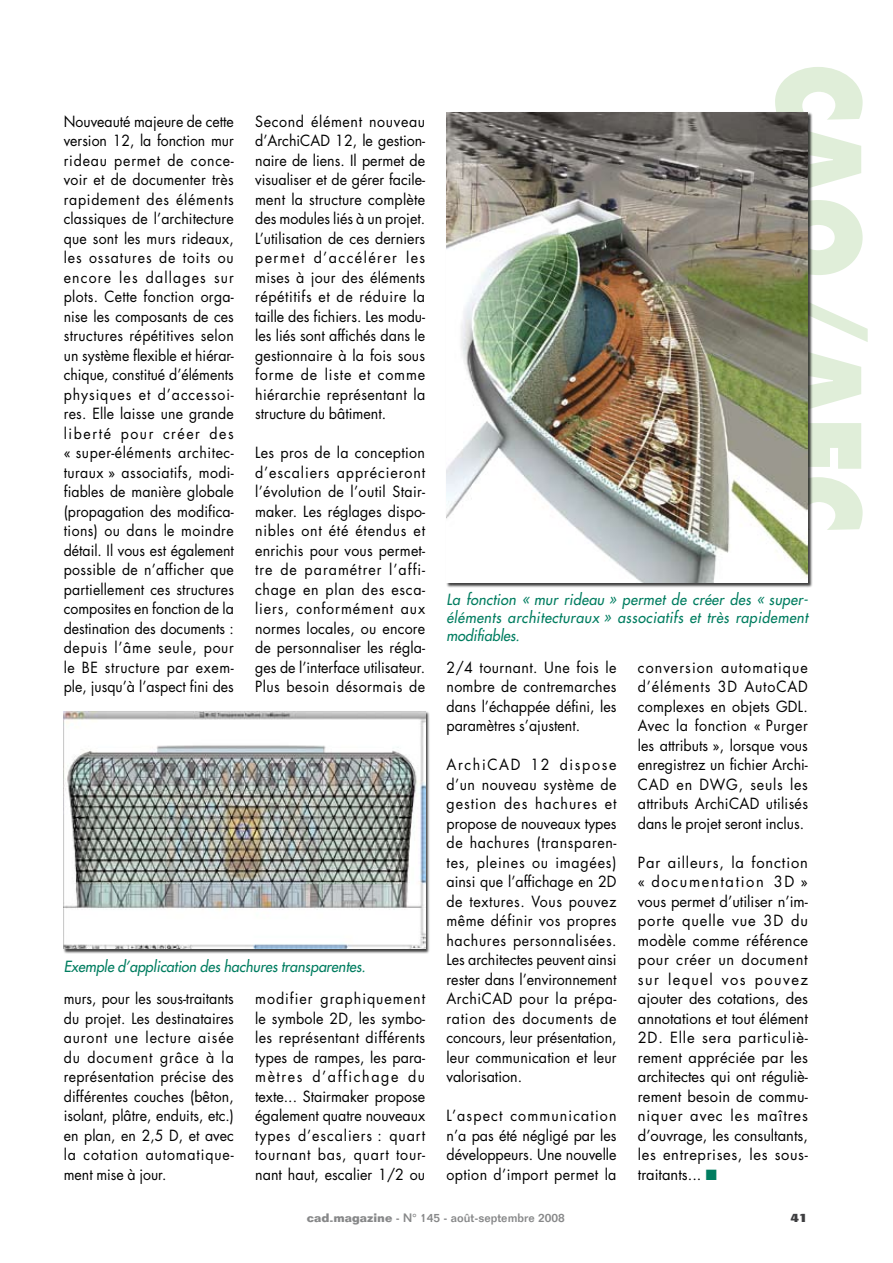
<style>
.page{position:relative;width:893px;height:1263px;background:#fff}
.page>*{position:absolute;margin:0;border:0;box-sizing:border-box;transform-origin:0 0}
.t1{font:800 112.5px "Futura";letter-spacing:-.005em;color:#e0eed9;scale:.8 1}
.t2{font:15px/19.5px "Futura";letter-spacing:.005em;color:#000;text-align:justify;scale:.95 1}
.t3{font:15px/19.5px "Futura";letter-spacing:.005em;color:#000;text-align:justify;scale:.94 1}
.t4{font:15px/19.5px "Futura";letter-spacing:.005em;color:#000;text-align:justify}
.t5{font:italic 15px/18px "Futura";color:#007d60;text-align:justify;scale:.95 1}
.t6{font:500 12px "Folio";color:#878889}
.t7{font:800 12px "Folio";color:#3e3e40}
.s1{color:#007d60}
.s2{font-weight:700}
</style>
<div class="page">
<div style="left:445px;top:112px;width:368px;height:476px;background:#000;opacity:.75"></div>
<img style="left:446px;top:113px;width:362px;height:470px">
<div style="left:63px;top:711px;width:368px;height:243px;background:#000;opacity:.75"></div>
<img style="left:64px;top:711px;width:361px;height:238px">
<p class="t3" style="left:64px;top:111px;width:183px">Nouveauté majeure de cette version 12, la fonction mur rideau permet de conce&shy;voir et de documenter très rapidement des éléments classiques de l’architecture que sont les murs rideaux, les ossatures de toits ou encore les dallages sur plots. Cette fonction orga&shy;nise les composants de ces structures répétitives selon un système flexible et hiérar&shy;chique, constitué d’éléments physiques et d’accessoi&shy;res. Elle laisse une grande liberté pour créer des « super-éléments architec&shy;turaux » associatifs, modi&shy;fiables de manière globale (propagation des modifica&shy;tions) ou dans le moindre détail. Il vous est également possible de n’afficher que partiellement ces structures composites en fonction de la destination des documents : depuis l’âme seule, pour le BE structure par exem&shy;ple, jusqu’à l’aspect fini des</p>
<p class="t2" style="left:255px;top:111px;width:181px">Second élément nouveau d’ArchiCAD 12, le gestion&shy;naire de liens. Il permet de visualiser et de gérer facile&shy;ment la structure complète des modules liés à un projet.<br>L’utilisation de ces derniers permet d’accélérer les mises à jour des éléments répétitifs et de réduire la taille des fichiers. Les modu&shy;les liés sont affichés dans le gestionnaire à la fois sous forme de liste et comme hiérarchie représentant la structure du bâtiment.</p>
<p class="t2" style="left:255px;top:443px;width:181px">Les pros de la conception d’escaliers apprécieront l’évolution de l’outil Stair&shy;maker. Les réglages dispo&shy;nibles ont été étendus et enrichis pour vous permet&shy;tre de paramétrer l’affi&shy;chage en plan des esca&shy;liers, conformément aux normes locales, ou encore de personnaliser les régla&shy;ges de l’interface utilisateur.<br>Plus besoin désormais de</p>
<p class="t5" style="left:64px;top:957px;width:319px">Exemple d’application des hachures transparentes.</p>
<p class="t3" style="left:64px;top:989px;width:183px">murs, pour les sous-traitants du projet. Les destinataires auront une lecture aisée du document grâce à la représentation précise des différentes couches (bêton, isolant, plâtre, enduits, etc.) en plan, en 2,5 D, et avec la cotation automatique&shy;ment mise à jour.</p>
<p class="t2" style="left:255px;top:989px;width:181px">modifier graphiquement le symbole 2D, les symbo&shy;les représentant différents types de rampes, les para&shy;mètres d’affichage du texte... Stairmaker propose également quatre nouveaux types d’escaliers : quart tournant bas, quart tour&shy;nant haut, escalier 1/2 ou</p>
<h1 class="t1" style="left:890px;top:64px;width:588px;rotate:90deg">CAO/AEC</h1>
<p class="t5" style="left:446px;top:591px;width:382px">La fonction « mur rideau » permet de créer des « super&shy;éléments architecturaux » associatifs et très rapidement modifiables.</p>
<p class="t2" style="left:446px;top:657px;width:181px">2/4 tournant. Une fois le nombre de contremarches dans l’échappée défini, les paramètres s’ajustent.</p>
<p class="t2" style="left:446px;top:755px;width:181px">ArchiCAD 12 dispose d’un nouveau système de gestion des hachures et propose de nouveaux types de hachures (transparen&shy;tes, pleines ou imagées) ainsi que l’affichage en 2D de textures. Vous pouvez même définir vos propres hachures personnalisées.<br>Les architectes peuvent ainsi rester dans l’environnement ArchiCAD pour la prépa&shy;ration des documents de concours, leur présentation, leur communication et leur valorisation.</p>
<p class="t2" style="left:446px;top:1106px;width:181px">L’aspect communication n’a pas été négligé par les développeurs. Une nouvelle option d’import permet la</p>
<p class="t2" style="left:638px;top:657px;width:181px">conversion automatique d’éléments 3D AutoCAD complexes en objets GDL.<br>Avec la fonction « Purger les attributs », lorsque vous enregistrez un fichier Archi-CAD en DWG, seuls les attributs ArchiCAD utilisés dans le projet seront inclus.</p>
<p class="t4" style="left:638px;top:852px;width:172px">Par ailleurs, la fonction « documentation 3D » vous permet d’utiliser n’im&shy;porte quelle vue 3D du modèle comme référence pour créer un document sur lequel vos pouvez ajouter des cotations, des annotations et tout élément 2D. Elle sera particuliè&shy;rement appréciée par les architectes qui ont réguliè&shy;rement besoin de commu&shy;niquer avec les maîtres d’ouvrage, les consultants, les entreprises, les sous&shy;traitants... <span class="s1">■</span></p>
<p class="t6" style="left:307px;top:1210px;width:259px"><span class="s2">cad-magazine</span> - N° 145 - août-septembre 2008</p>
<p class="t7" style="left:791px;top:1210px;width:19px">41</p>
</div>
